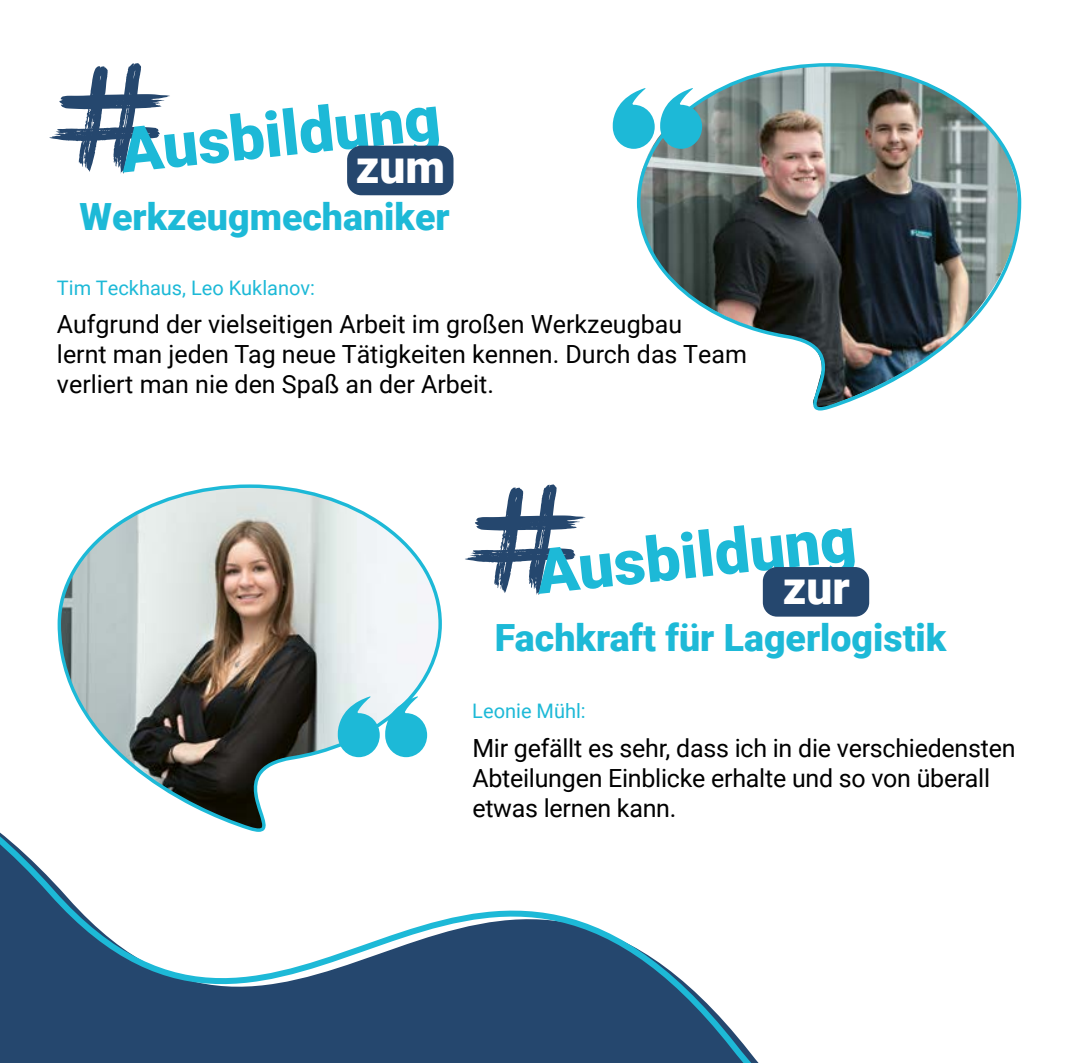
<style>
.page{position:relative;width:1078px;height:1063px;background:#fff}
.page>*{position:absolute;margin:0;border:0;box-sizing:border-box;transform-origin:0 0}
.t1{font:900 62.5px "Roboto";color:#1db9d7}
.t2{font:900 46px "Roboto";color:#fff}
.t3{font:900 37.5px "Roboto";color:#1db9d7}
.t4{font:25px/30px "Roboto";color:#000}
.t5{font:20px "Roboto";color:#1db9d7}
</style>
<div class="page">
<svg style="left:49px;top:63px;width:121px;height:111px"></svg>
<svg style="left:0;top:832px;width:759px;height:231px"></svg>
<img style="left:636px;top:63px;width:384px;height:348px">
<svg style="left:58px;top:484px;width:384px;height:348px"></svg>
<svg style="left:660px;top:88px;width:42px;height:61px"></svg>
<svg style="left:612px;top:88px;width:42px;height:61px"></svg>
<svg style="left:385px;top:696px;width:42px;height:61px"></svg>
<svg style="left:338px;top:696px;width:41px;height:61px"></svg>
<svg style="left:465px;top:484px;width:120px;height:111px"></svg>
<div style="left:347px;top:146px;width:106px;height:49px;background:#25476e;border-radius:14px"></div>
<div style="left:762px;top:567px;width:107px;height:50px;background:#25476e;border-radius:14px"></div>
<h1 class="t1" style="left:116px;top:107px;width:322px;rotate:-6deg">Ausbildung</h1>
<h2 class="t2" style="left:356px;top:134px;width:91px">zum</h2>
<h3 class="t3" style="left:79px;top:190px;width:371px">Werkzeugmechaniker</h3>
<p class="t5" style="left:57px;top:274px;width:259px">Tim Teckhaus, Leo Kuklanov:</p>
<p class="t4" style="left:57px;top:309px;width:691px">Aufgrund der vielseitigen Arbeit im großen Werkzeugbau<br>lernt man jeden Tag neue Tätigkeiten kennen. Durch das Team verliert man nie den Spaß an der Arbeit.</p>
<h1 class="t1" style="left:531px;top:528px;width:322px;rotate:-6deg">Ausbildung</h1>
<h2 class="t2" style="left:782px;top:556px;width:69px">zur</h2>
<h3 class="t3" style="left:495px;top:611px;width:453px">Fachkraft für Lagerlogistik</h3>
<p class="t5" style="left:472px;top:697px;width:115px">Leonie Mühl:</p>
<p class="t4" style="left:472px;top:732px;width:544px">Mir gefällt es sehr, dass ich in die verschiedensten<br>Abteilungen Einblicke erhalte und so von überall etwas lernen kann.</p>
</div>
